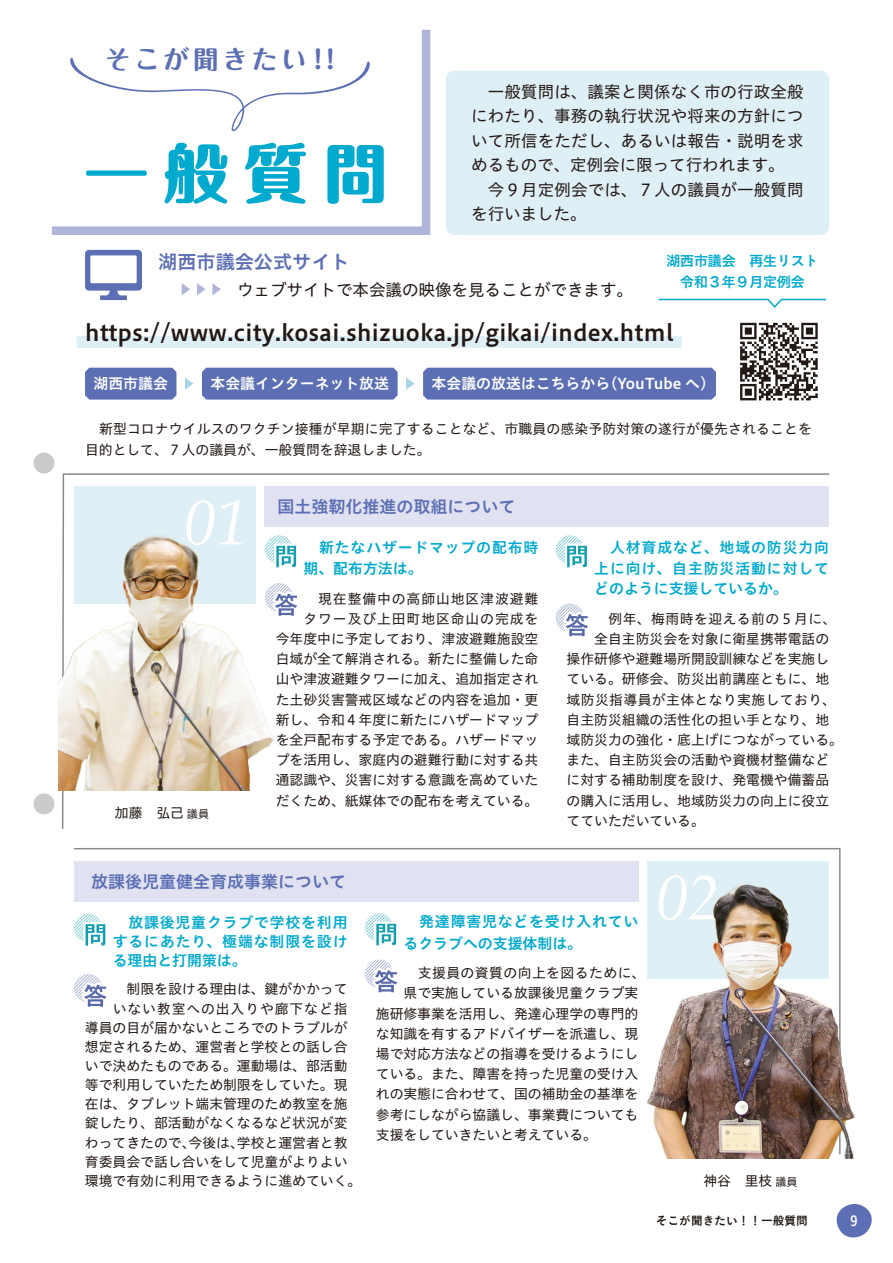
<style>
.page{position:relative;width:893px;height:1263px;background:#fff}
.page>*{position:absolute;margin:0;border:0;box-sizing:border-box;transform-origin:0 0}
.t1{font:italic 63.75px "Book Antiqua";color:#fff}
.t2{font:800 63.75px "Maru Fo Pro";color:#00a9ce}
.t3{font:700 25.5px "Maru Fo Pro";letter-spacing:.15em;color:#5c6fb4}
.t4{font:22.35px "Hiragino UD Sans Std W6";letter-spacing:.02em;color:#221815}
.t5{font:19.2px "Hiragino UD Sans Std W6";color:#5c6fb4}
.t6{font:16.95px "Hiragino UD Sans Std W6";color:#5c6fb4}
.t7{font:16.5px/24.5px "Hiragino UD Sans Std W4";letter-spacing:.01em;color:#221815}
.t8{font:14.85px/21.3px "Hiragino UD Sans Std W6";letter-spacing:.055em;color:#00a9ce}
.t9{font:14.85px "Hiragino UD Sans Std W6";color:#fff}
.t10{font:13.8px/20.2px "Hiragino UD Sans Std W4";color:#221815}
.t11{font:13.8px "Hiragino UD Sans Std W4";letter-spacing:.035em;color:#221815}
.t12{font:13.8px/21.3px "Hira Sans Old Std W6";color:#00a9ce;text-align:center}
.t13{font:13.8px "Hiragino UD Sans Std W4";letter-spacing:.03em;color:#221815}
.t14{font:13.8px "Hiragino UD Sans Std W4";letter-spacing:.065em;color:#221815}
.t15{font:13.8px "Koburina Go Std W6";color:#fff}
.t16{font:11.7px "Koburina Go Std W6";color:#221815}
.s1{font-size:11.1px}
</style>
<div class="page">
<svg style="left:74px;top:848px;width:767px;height:153px"></svg>
<svg style="left:62px;top:473px;width:768px;height:356px"></svg>
<div style="left:74px;top:486px;width:182px;height:117px;background:#dfeff6"></div>
<img style="left:58px;top:532px;width:215px;height:259px">
<div style="left:647px;top:861px;width:182px;height:117px;background:#dfeff6"></div>
<div style="left:265px;top:486px;width:564px;height:40px;background:#e0e1f1"></div>
<div style="left:74px;top:861px;width:564px;height:40px;background:#e0e1f1"></div>
<svg style="left:265px;top:535px;width:28px;height:29px"></svg>
<svg style="left:274px;top:544px;width:24px;height:25px"></svg>
<svg style="left:74px;top:914px;width:29px;height:28px"></svg>
<svg style="left:83px;top:922px;width:24px;height:26px"></svg>
<svg style="left:265px;top:583px;width:28px;height:28px"></svg>
<svg style="left:272px;top:591px;width:27px;height:27px"></svg>
<svg style="left:365px;top:913px;width:28px;height:29px"></svg>
<svg style="left:374px;top:922px;width:24px;height:25px"></svg>
<svg style="left:74px;top:974px;width:29px;height:28px"></svg>
<svg style="left:82px;top:982px;width:27px;height:25px"></svg>
<svg style="left:365px;top:959px;width:28px;height:29px"></svg>
<svg style="left:372px;top:968px;width:27px;height:26px"></svg>
<img style="left:646px;top:879px;width:208px;height:280px">
<svg style="left:555px;top:535px;width:29px;height:29px"></svg>
<svg style="left:565px;top:544px;width:24px;height:25px"></svg>
<svg style="left:555px;top:603px;width:29px;height:29px"></svg>
<svg style="left:563px;top:612px;width:27px;height:26px"></svg>
<div style="left:446px;top:71px;width:383px;height:164px;background:#dfeff6;border-radius:9px"></div>
<div style="left:85px;top:368px;width:91px;height:32px;background:#5c6fb4"></div>
<div style="left:202px;top:368px;width:196px;height:32px;background:#5c6fb4"></div>
<div style="left:423px;top:368px;width:293px;height:32px;background:#5c6fb4"></div>
<svg style="left:185px;top:377px;width:8px;height:13px"></svg>
<svg style="left:406px;top:377px;width:9px;height:13px"></svg>
<div style="left:77px;top:336px;width:605px;height:12px;background:#dfeff6"></div>
<svg style="left:740px;top:323px;width:78px;height:77px"></svg>
<svg style="left:85px;top:250px;width:57px;height:50px"></svg>
<svg style="left:182px;top:283px;width:8px;height:12px"></svg>
<svg style="left:197px;top:283px;width:9px;height:12px"></svg>
<svg style="left:212px;top:283px;width:9px;height:12px"></svg>
<svg style="left:658px;top:298px;width:169px;height:10px"></svg>
<svg style="left:52px;top:29px;width:379px;height:206px"></svg>
<svg style="left:836px;top:1204px;width:36px;height:34px"></svg>
<div style="left:34px;top:453px;width:20px;height:20px;background:#c9caca;border-radius:50%"></div>
<div style="left:34px;top:793px;width:20px;height:21px;background:#c9caca;border-radius:50%"></div>
<h2 class="t3" style="left:105px;top:39px;width:231px">そこが聞きたい !!</h2>
<h1 class="t2" style="left:85px;top:122px;width:304px">一般質問</h1>
<p class="t7" style="left:471px;top:79px;width:334px">　一般質問は、議案と関係なく市の行政全般にわたり、事務の執行状況や将来の方針について所信をただし、あるいは報告・説明を求めるもので、定例会に限って行われます。　今９月定例会では、７人の議員が一般質問を行いました。</p>
<h3 class="t5" style="left:158px;top:247px;width:193px">湖西市議会公式サイト</h3>
<p class="t7" style="left:237px;top:276px;width:398px">ウェブサイトで本会議の映像を見ることができます。</p>
<p class="t12" style="left:666px;top:250px;width:154px">湖西市議会　再生リスト令和３年９月定例会</p>
<h3 class="t4" style="left:85px;top:315px;width:590px">https://www.city.kosai.shizuoka.jp/gikai/index.html</h3>
<p class="t9" style="left:94px;top:372px;width:76px">湖西市議会</p>
<p class="t9" style="left:210px;top:372px;width:180px">本会議インターネット放送</p>
<p class="t9" style="left:432px;top:372px;width:285px">本会議の放送はこちらから（YouTube へ）</p>
<p class="t10" style="left:85px;top:417px;width:728px;line-height:21.3px">　新型コロナウイルスのワクチン接種が早期に完了することなど、市職員の感染予防対策の遂行が優先されることを目的として、７人の議員が、一般質問を辞退しました。</p>
<h1 class="t1" style="left:184px;top:478px;width:65px">01</h1>
<p class="t10" style="left:115px;top:801px;width:96px">加藤　弘己<span class="s1">議員</span></p>
<p class="t6" style="left:277px;top:493px;width:240px">国土強靭化推進の取組について</p>
<p class="t8" style="left:303px;top:536px;width:236px">　新たなハザードマップの配布時期、配布方法は。</p>
<p class="t10" style="left:276px;top:587px;width:264px;text-align:right">　現在整備中の高師山地区津波避難<br>タワー及び上田町地区命山の完成を<br>今年度中に予定しており、津波避難施設空白域が全て解消される。新たに整備した命山や津波避難タワーに加え、追加指定された土砂災害警戒区域などの内容を追加・更新し、令和４年度に新たにハザードマップを全戸配布する予定である。ハザードマップを活用し、家庭内の避難行動に対する共通認識や、災害に対する意識を高めていただくため、紙媒体での配布を考えている。</p>
<p class="t8" style="left:594px;top:537px;width:236px;line-height:20.2px;text-align:justify">　人材育成など、地域の防災力向上に向け、自主防災活動に対してどのように支援しているか。</p>
<p class="t11" style="left:594px;top:608px;width:243px">　例年、梅雨時を迎える前の５月に、</p>
<p class="t10" style="left:594px;top:628px;width:236px">全自主防災会を対象に衛星携帯電話の</p>
<p class="t10" style="left:567px;top:648px;width:264px">操作研修や避難場所開設訓練などを実施し</p>
<p class="t10" style="left:567px;top:668px;width:264px">ている。研修会、防災出前講座ともに、地</p>
<p class="t13" style="left:567px;top:689px;width:271px">域防災指導員が主体となり実施しており、</p>
<p class="t10" style="left:567px;top:709px;width:264px">自主防災組織の活性化の担い手となり、地</p>
<p class="t10" style="left:567px;top:729px;width:278px">域防災力の強化・底上げにつながっている。</p>
<p class="t10" style="left:567px;top:749px;width:264px">また、自主防災会の活動や資機材整備など</p>
<p class="t10" style="left:567px;top:769px;width:264px">に対する補助制度を設け、発電機や備蓄品</p>
<p class="t10" style="left:567px;top:789px;width:264px">の購入に活用し、地域防災力の向上に役立</p>
<p class="t10" style="left:567px;top:810px;width:140px">てていただいている。</p>
<p class="t6" style="left:91px;top:868px;width:257px">放課後児童健全育成事業について</p>
<h1 class="t1" style="left:656px;top:853px;width:65px">02</h1>
<p class="t8" style="left:403px;top:910px;width:236px">　発達障害児などを受け入れているクラブへの支援体制は。</p>
<p class="t11" style="left:403px;top:962px;width:243px">　支援員の資質の向上を図るために、</p>
<p class="t10" style="left:403px;top:982px;width:236px">県で実施している放課後児童クラブ実</p>
<p class="t10" style="left:376px;top:1002px;width:264px">施研修事業を活用し、発達心理学の専門的</p>
<p class="t10" style="left:376px;top:1023px;width:264px">な知識を有するアドバイザーを派遣し、現</p>
<p class="t10" style="left:376px;top:1043px;width:264px">場で対応方法などの指導を受けるようにし</p>
<p class="t10" style="left:376px;top:1063px;width:264px">ている。また、障害を持った児童の受け入</p>
<p class="t10" style="left:376px;top:1083px;width:264px">れの実態に合わせて、国の補助金の基準を</p>
<p class="t10" style="left:376px;top:1103px;width:264px">参考にしながら協議し、事業費についても</p>
<p class="t10" style="left:376px;top:1124px;width:223px">支援をしていきたいと考えている。</p>
<p class="t8" style="left:113px;top:912px;width:236px;line-height:19.2px;text-align:justify">　放課後児童クラブで学校を利用するにあたり、極端な制限を設ける理由と打開策は。</p>
<p class="t10" style="left:113px;top:978px;width:236px">　制限を設ける理由は、鍵がかかって</p>
<p class="t14" style="left:113px;top:998px;width:236px">いない教室への出入りや廊下など指</p>
<p class="t10" style="left:85px;top:1017px;width:264px">導員の目が届かないところでのトラブルが</p>
<p class="t10" style="left:85px;top:1036px;width:264px">想定されるため、運営者と学校との話し合</p>
<p class="t10" style="left:85px;top:1055px;width:264px">いで決めたものである。運動場は、部活動</p>
<p class="t10" style="left:85px;top:1074px;width:264px">等で利用していたため制限をしていた。現</p>
<p class="t10" style="left:85px;top:1093px;width:264px">在は、タブレット端末管理のため教室を施</p>
<p class="t10" style="left:85px;top:1112px;width:264px">錠したり、部活動がなくなるなど状況が変</p>
<p class="t10" style="left:85px;top:1131px;width:264px">わってきたので、今後は、学校と運営者と教</p>
<p class="t10" style="left:85px;top:1151px;width:264px">育委員会で話し合いをして児童がよりよい</p>
<p class="t10" style="left:85px;top:1170px;width:278px">環境で有効に利用できるように進めていく。</p>
<p class="t10" style="left:703px;top:1170px;width:96px">神谷　里枝<span class="s1">議員</span></p>
<p class="t16" style="left:656px;top:1212px;width:154px">そこが聞きたい！！一般質問</p>
<p class="t15" style="left:850px;top:1210px;width:8px">9</p>
</div>
